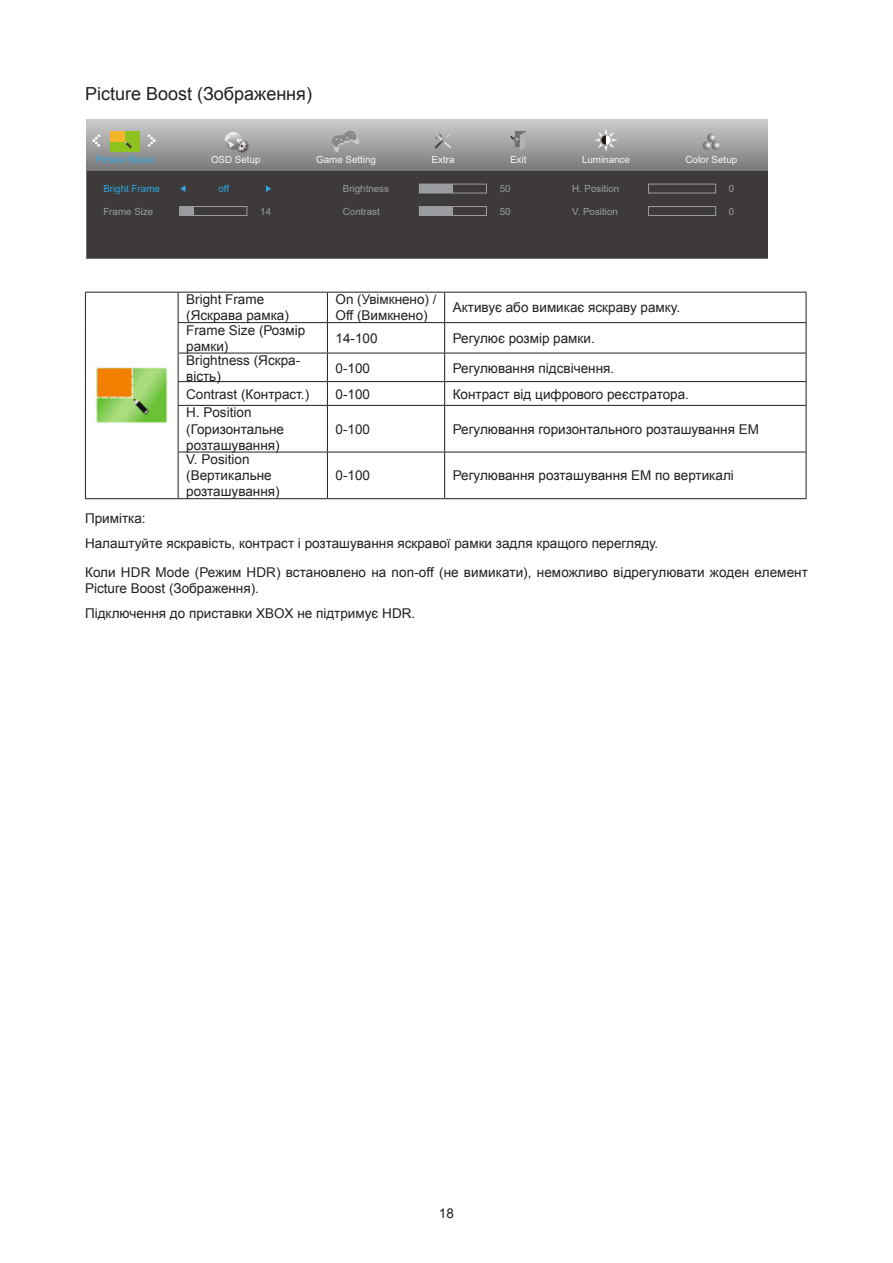
<style>
.page{position:relative;width:893px;height:1263px;background:#fff}
.page>*{position:absolute;margin:0;border:0;box-sizing:border-box;transform-origin:0 0}
.Heading_3{font:18px "Arial";color:#231f20}
.无间隔{font:13.5px/16.2px "Arial";color:#231f20}
.content_bold{font:13.5px/16.2px "Arial";letter-spacing:.005em;color:#231f20}
.正文_text-1{font:13.5px "Arial";color:#231f20}
.t1{font:9.75px "Arial";color:#9a9c9f}
.t2{font:9.75px "Arial";color:#f7f7f7}
.t3{font:9.75px "Arial";color:#2ca6e0}
</style>
<div class="page">
<svg style="left:87px;top:119px;width:681px;height:53px;background:#9f9fa0"></svg>
<div style="left:87px;top:172px;width:681px;height:86px;background:#3e3a39"></div>
<img style="left:234px;top:138px;width:18px;height:18px">
<svg style="left:225px;top:132px;width:22px;height:19px"></svg>
<svg style="left:511px;top:132px;width:15px;height:18px"></svg>
<svg style="left:434px;top:133px;width:18px;height:16px"></svg>
<svg style="left:594px;top:128px;width:24px;height:24px"></svg>
<div style="left:419px;top:184px;width:68px;height:9px;border:1px solid #9a9c9f"></div>
<div style="left:419px;top:184px;width:34px;height:9px;background:#9a9c9f"></div>
<div style="left:419px;top:206px;width:68px;height:10px;border:1px solid #9a9c9f"></div>
<div style="left:419px;top:207px;width:34px;height:8px;background:#9a9c9f"></div>
<div style="left:648px;top:184px;width:68px;height:9px;border:1px solid #9a9c9f"></div>
<div style="left:648px;top:206px;width:68px;height:10px;border:1px solid #9a9c9f"></div>
<svg style="left:180px;top:185px;width:5px;height:7px"></svg>
<svg style="left:266px;top:185px;width:5px;height:7px"></svg>
<div style="left:179px;top:206px;width:68px;height:10px;border:1px solid #9a9c9f"></div>
<div style="left:180px;top:207px;width:14px;height:8px;background:#9a9c9f"></div>
<svg style="left:92px;top:134px;width:8px;height:13px"></svg>
<svg style="left:148px;top:134px;width:8px;height:13px"></svg>
<div style="left:110px;top:131px;width:29px;height:21px;background:#8dc21f"></div>
<div style="left:110px;top:131px;width:15px;height:10px;background:#f7b52c"></div>
<svg style="left:125px;top:142px;width:7px;height:6px"></svg>
<svg style="left:703px;top:133px;width:17px;height:17px"></svg>
<svg style="left:332px;top:130px;width:27px;height:23px"></svg>
<hr style="left:85px;top:292px;width:93px;height:1px;background:#231f20">
<hr style="left:85px;top:293px;width:1px;height:30px;background:#231f20">
<hr style="left:85px;top:323px;width:1px;height:30px;background:#231f20">
<svg style="left:85px;top:353px;width:1px;height:52px"></svg>
<hr style="left:85px;top:405px;width:1px;height:47px;background:#231f20">
<hr style="left:178px;top:405px;width:149px;height:1px;background:#231f20">
<hr style="left:178px;top:406px;width:1px;height:46px;background:#231f20">
<hr style="left:327px;top:405px;width:118px;height:1px;background:#231f20">
<hr style="left:327px;top:406px;width:1px;height:46px;background:#231f20">
<hr style="left:445px;top:405px;width:361px;height:1px;background:#231f20">
<hr style="left:444px;top:406px;width:1px;height:46px;background:#231f20">
<hr style="left:806px;top:406px;width:1px;height:46px;background:#231f20">
<hr style="left:85px;top:452px;width:1px;height:46px;background:#231f20">
<hr style="left:178px;top:452px;width:149px;height:1px;background:#231f20">
<hr style="left:178px;top:452px;width:1px;height:46px;background:#231f20">
<hr style="left:327px;top:452px;width:118px;height:1px;background:#231f20">
<hr style="left:327px;top:452px;width:1px;height:46px;background:#231f20">
<hr style="left:445px;top:452px;width:361px;height:1px;background:#231f20">
<hr style="left:444px;top:452px;width:1px;height:46px;background:#231f20">
<hr style="left:806px;top:452px;width:1px;height:46px;background:#231f20">
<hr style="left:85px;top:498px;width:93px;height:1px;background:#231f20">
<hr style="left:178px;top:498px;width:149px;height:1px;background:#231f20">
<hr style="left:327px;top:498px;width:118px;height:1px;background:#231f20">
<hr style="left:445px;top:498px;width:361px;height:1px;background:#231f20">
<svg style="left:178px;top:292px;width:629px;height:113px"></svg>
<img style="left:94px;top:366px;width:74px;height:59px">
<p class="Heading_3" style="left:85px;top:82px;width:228px">Picture Boost (Зображення)</p>
<p class="t2" style="left:211px;top:153px;width:51px">OSD Setup</p>
<p class="t2" style="left:432px;top:153px;width:24px">Extra</p>
<p class="t2" style="left:510px;top:153px;width:18px">Exit</p>
<p class="t2" style="left:582px;top:153px;width:49px">Luminance</p>
<p class="t1" style="left:343px;top:182px;width:48px">Brightness</p>
<p class="t1" style="left:500px;top:182px;width:12px">50</p>
<p class="t1" style="left:343px;top:205px;width:39px">Contrast</p>
<p class="t1" style="left:500px;top:205px;width:12px">50</p>
<p class="t3" style="left:95px;top:153px;width:60px">Picture Boost</p>
<p class="t2" style="left:316px;top:153px;width:61px">Game Setting</p>
<p class="t2" style="left:685px;top:153px;width:53px">Color Setup</p>
<p class="t3" style="left:103px;top:182px;width:58px">Bright Frame</p>
<p class="t3" style="left:218px;top:182px;width:12px">off</p>
<p class="t1" style="left:103px;top:205px;width:52px">Frame Size</p>
<p class="t1" style="left:260px;top:205px;width:12px">14</p>
<p class="t1" style="left:572px;top:182px;width:49px">H. Position</p>
<p class="t1" style="left:729px;top:182px;width:7px">0</p>
<p class="t1" style="left:572px;top:205px;width:47px">V. Position</p>
<p class="t1" style="left:729px;top:205px;width:7px">0</p>
<p class="无间隔" style="left:186px;top:291px;width:104px">Bright Frame (Яскрава рамка)</p>
<p class="无间隔" style="left:336px;top:291px;width:103px">On (Увімкнено) /<br>Off (Вимкнено)</p>
<p class="无间隔" style="left:453px;top:299px;width:229px">Активує або вимикає яскраву рамку.</p>
<p class="无间隔" style="left:186px;top:322px;width:121px">Frame Size (Розмір рамки)</p>
<p class="无间隔" style="left:336px;top:330px;width:44px">14-100</p>
<p class="无间隔" style="left:453px;top:330px;width:144px">Регулює розмір рамки.</p>
<p class="无间隔" style="left:186px;top:352px;width:115px">Brightness (Яскра&shy;вість)</p>
<p class="无间隔" style="left:336px;top:360px;width:36px">0-100</p>
<p class="无间隔" style="left:453px;top:360px;width:163px">Регулювання підсвічення.</p>
<p class="无间隔" style="left:186px;top:387px;width:124px">Contrast (Контраст.)</p>
<p class="无间隔" style="left:336px;top:387px;width:36px">0-100</p>
<p class="无间隔" style="left:453px;top:387px;width:238px">Контраст від цифрового реєстратора.</p>
<p class="无间隔" style="left:186px;top:405px;width:99px">H. Position (Горизонтальне розташування)</p>
<p class="无间隔" style="left:336px;top:421px;width:36px">0-100</p>
<p class="无间隔" style="left:453px;top:421px;width:308px">Регулювання горизонтального розташування ЕМ</p>
<p class="无间隔" style="left:186px;top:451px;width:95px">V. Position (Вертикальне розташування)</p>
<p class="无间隔" style="left:336px;top:467px;width:36px">0-100</p>
<p class="无间隔" style="left:453px;top:467px;width:283px">Регулювання розташування ЕМ по вертикалі</p>
<p class="content_bold" style="left:85px;top:511px;width:62px">Примітка:</p>
<p class="正文_text-1" style="left:85px;top:534px;width:575px">Налаштуйте яскравість, контраст і розташування яскравої рамки задля кращого перегляду.</p>
<p class="content_bold" style="left:85px;top:564px;width:724px">Коли HDR Mode (Режим HDR) встановлено на non-off (не вимикати), неможливо відрегулювати жоден елемент<br>Picture Boost (Зображення).</p>
<p class="正文_text-1" style="left:85px;top:604px;width:332px">Підключення до приставки XBOX не підтримує HDR.</p>
<p class="content_bold" style="left:439px;top:1205px;width:17px">18</p>
</div>
